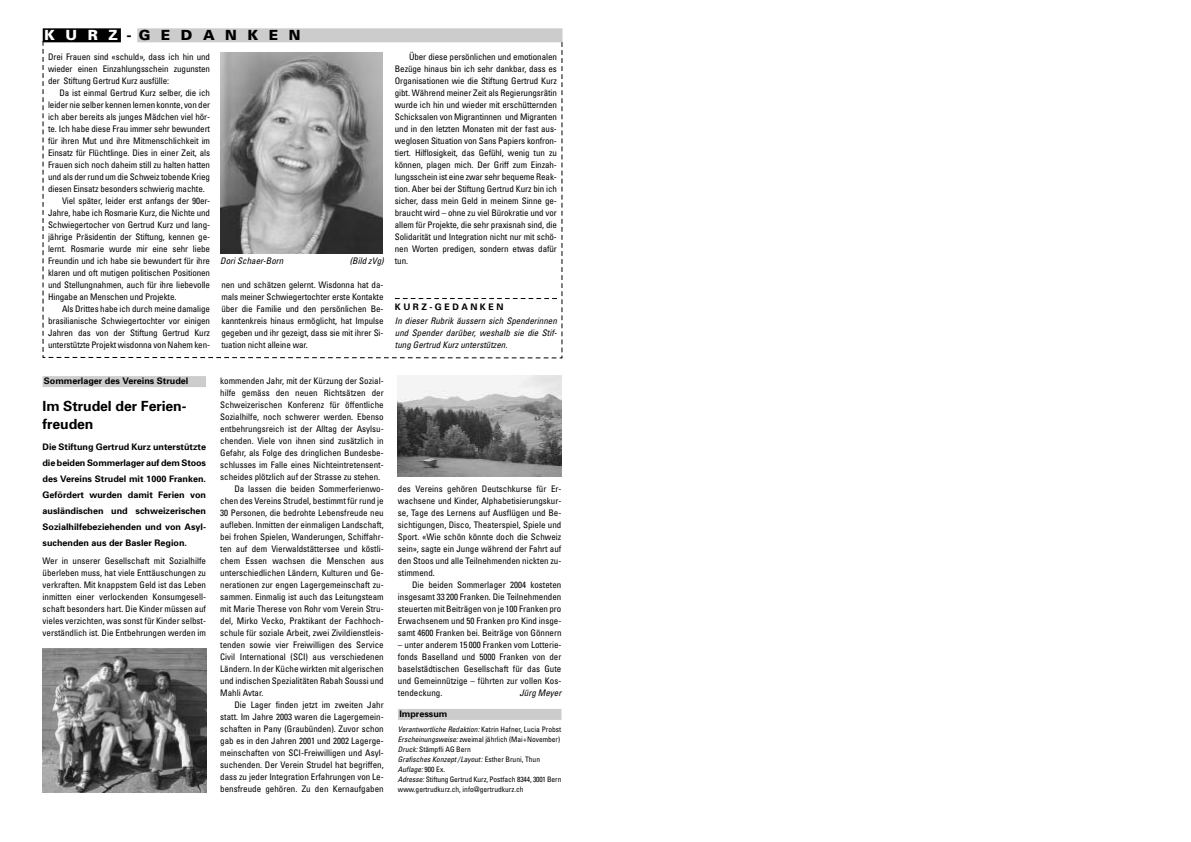
<style>
.page{position:relative;width:1191px;height:842px;background:#fff}
.page>*{position:absolute;margin:0;border:0;box-sizing:border-box;transform-origin:0 0}
.t1{font:700 14px/17.8px "Univers";letter-spacing:-.005em;color:#000}
.t2{font:900 14px "Univers";letter-spacing:.755em;color:#000}
.t3{font:condensed 9px/12px "Univers";color:#000;text-align:justify}
.t4{font:700 9px/16px "Univers";color:#000;text-align:justify}
.t5{font:italic condensed 9px/12px "Univers";color:#000;text-align:justify}
.t6{font:700 9px "Univers";letter-spacing:.28em;color:#000}
.t7{font:condensed 7.5px/10px "Univers";letter-spacing:-.005em;color:#000}
.s1{color:#fff}
.s2{font-style:italic}
</style>
<div class="page">
<div style="left:43px;top:28px;width:78px;height:14px;background:#000"></div>
<div style="left:137px;top:28px;width:425px;height:14px;background:#ccc"></div>
<svg style="left:42px;top:41px;width:521px;height:318px"></svg>
<div style="left:43px;top:376px;width:163px;height:11px;background:#ccc"></div>
<div style="left:398px;top:709px;width:163px;height:11px;background:#ccc"></div>
<img style="left:398px;top:375px;width:163px;height:101px">
<img style="left:43px;top:649px;width:163px;height:143px">
<h1 class="t2" style="left:44px;top:30px;width:258px"><span class="s1">KURZ</span>-GEDANKEN</h1>
<p class="t3" style="left:48px;top:52px;width:164px">Drei Frauen sind «schuld», dass ich hin und wieder einen Einzahlungsschein zugunsten der Stiftung Gertrud Kurz ausfülle:</p>
<p class="t3" style="left:59px;top:88px;width:152px">Da ist einmal Gertrud Kurz selber, die ich</p>
<p class="t3" style="left:48px;top:100px;width:164px">leider nie selber kennen lernen konnte, von der</p>
<p class="t3" style="left:48px;top:112px;width:164px">ich aber bereits als junges Mädchen viel hör-</p>
<p class="t3" style="left:48px;top:124px;width:164px">te. Ich habe diese Frau immer sehr bewundert</p>
<p class="t3" style="left:48px;top:136px;width:163px">für ihren Mut und ihre Mitmenschlichkeit im</p>
<p class="t3" style="left:48px;top:148px;width:164px">Einsatz für Flüchtlinge. Dies in einer Zeit, als</p>
<p class="t3" style="left:48px;top:160px;width:164px">Frauen sich noch daheim still zu halten hatten</p>
<p class="t3" style="left:48px;top:172px;width:164px">und als der rund um die Schweiz tobende Krieg</p>
<p class="t3" style="left:48px;top:184px;width:158px">diesen Einsatz besonders schwierig machte.</p>
<p class="t3" style="left:62px;top:196px;width:149px">Viel später, leider erst anfangs der 90er-</p>
<p class="t3" style="left:48px;top:208px;width:163px">Jahre, habe ich Rosmarie Kurz, die Nichte und</p>
<p class="t3" style="left:48px;top:220px;width:164px">Schwiegertocher von Gertrud Kurz und lang-</p>
<p class="t3" style="left:48px;top:232px;width:164px">jährige Präsidentin der Stiftung, kennen ge-</p>
<p class="t3" style="left:48px;top:244px;width:163px">lernt. Rosmarie wurde mir eine sehr liebe</p>
<p class="t3" style="left:48px;top:256px;width:164px">Freundin und ich habe sie bewundert für ihre</p>
<p class="t3" style="left:48px;top:268px;width:164px">klaren und oft mutigen politischen Positionen</p>
<p class="t3" style="left:48px;top:280px;width:163px">und Stellungnahmen, auch für ihre liebevolle</p>
<p class="t3" style="left:48px;top:292px;width:130px">Hingabe an Menschen und Projekte.</p>
<p class="t3" style="left:62px;top:304px;width:149px">Als Drittes habe ich durch meine damalige</p>
<p class="t3" style="left:48px;top:316px;width:164px">brasilianische Schwiegertochter vor einigen</p>
<p class="t3" style="left:48px;top:328px;width:164px">Jahren das von der Stiftung Gertrud Kurz</p>
<p class="t3" style="left:48px;top:340px;width:164px">unterstützte Projekt wisdonna von Nahem ken-</p>
<p class="t5" style="left:220px;top:256px;width:65px">Dori Schaer-Born</p>
<p class="t5" style="left:350px;top:256px;width:36px">(Bild zVg)</p>
<p class="t3" style="left:221px;top:280px;width:164px">nen und schätzen gelernt. Wisdonna hat da&shy;mals meiner Schwiegertochter erste Kontakte über die Familie und den persönlichen Be&shy;kanntenkreis hinaus ermöglicht, hat Impulse gegeben und ihr gezeigt, dass sie mit ihrer Si&shy;tuation nicht alleine war.</p>
<p class="t3" style="left:395px;top:52px;width:164px;text-indent:14px">Über diese persönlichen und emotionalen Bezüge hinaus bin ich sehr dankbar, dass es Organisationen wie die Stiftung Gertrud Kurz gibt. Während meiner Zeit als Regierungsrätin wurde ich hin und wieder mit erschütternden Schicksalen von Migrantinnen und Migranten und in den letzten Monaten mit der fast aus&shy;weglosen Situation von Sans Papiers konfron&shy;tiert. Hilflosigkeit, das Gefühl, wenig tun zu können, plagen mich. Der Griff zum Einzah&shy;lungsschein ist eine zwar sehr bequeme Reak&shy;tion. Aber bei der Stiftung Gertrud Kurz bin ich sicher, dass mein Geld in meinem Sinne ge&shy;braucht wird – ohne zu viel Bürokratie und vor allem für Projekte, die sehr praxisnah sind, die Solidarität und Integration nicht nur mit schö&shy;nen Worten predigen, sondern etwas dafür tun.</p>
<p class="t6" style="left:395px;top:303px;width:110px">KURZ-GEDANKEN</p>
<p class="t5" style="left:395px;top:316px;width:164px">In dieser Rubrik äussern sich Spenderinnen und Spender darüber, weshalb sie die Stif&shy;tung Gertrud Kurz unterstützen.</p>
<p class="t4" style="left:44px;top:374px;width:146px">Sommerlager des Vereins Strudel</p>
<h1 class="t1" style="left:43px;top:398px;width:145px">Im Strudel der Ferien&shy;freuden</h1>
<p class="t4" style="left:43px;top:439px;width:165px">Die Stiftung Gertrud Kurz unterstützte die beiden Sommerlager auf dem Stoos des Vereins Strudel mit 1000 Franken.<br>Gefördert wurden damit Ferien von ausländischen und schweizerischen Sozialhilfebeziehenden und von Asyl&shy;suchenden aus der Basler Region.</p>
<p class="t3" style="left:43px;top:556px;width:165px">Wer in unserer Gesellschaft mit Sozialhilfe überleben muss, hat viele Enttäuschungen zu verkraften. Mit knappstem Geld ist das Leben inmitten einer verlockenden Konsumgesell&shy;schaft besonders hart. Die Kinder müssen auf vieles verzichten, was sonst für Kinder selbst&shy;verständlich ist. Die Entbehrungen werden im</p>
<p class="t3" style="left:220px;top:376px;width:165px">kommenden Jahr, mit der Kürzung der Sozial-</p>
<p class="t3" style="left:220px;top:388px;width:165px">hilfe gemäss den neuen Richtsätzen der</p>
<p class="t3" style="left:220px;top:400px;width:165px">Schweizerischen Konferenz für öffentliche</p>
<p class="t3" style="left:220px;top:412px;width:165px">Sozialhilfe, noch schwerer werden. Ebenso</p>
<p class="t3" style="left:220px;top:424px;width:165px">entbehrungsreich ist der Alltag der Asylsu-</p>
<p class="t3" style="left:220px;top:436px;width:165px">chenden. Viele von ihnen sind zusätzlich in</p>
<p class="t3" style="left:220px;top:448px;width:165px">Gefahr, als Folge des dringlichen Bundesbe-</p>
<p class="t3" style="left:220px;top:460px;width:165px">schlusses im Falle eines Nichteintretensent-</p>
<p class="t3" style="left:220px;top:472px;width:161px">scheides plötzlich auf der Strasse zu stehen.</p>
<p class="t3" style="left:234px;top:484px;width:151px">Da lassen die beiden Sommerferienwo-</p>
<p class="t3" style="left:220px;top:496px;width:165px">chen des Vereins Strudel, bestimmt für rund je</p>
<p class="t3" style="left:220px;top:508px;width:165px">30 Personen, die bedrohte Lebensfreude neu</p>
<p class="t3" style="left:220px;top:520px;width:165px">aufleben. Inmitten der einmaligen Landschaft,</p>
<p class="t3" style="left:220px;top:532px;width:165px">bei frohen Spielen, Wanderungen, Schiffahr-</p>
<p class="t3" style="left:220px;top:544px;width:165px">ten auf dem Vierwaldstättersee und köstli-</p>
<p class="t3" style="left:220px;top:556px;width:165px">chem Essen wachsen die Menschen aus</p>
<p class="t3" style="left:220px;top:568px;width:165px">unterschiedlichen Ländern, Kulturen und Ge-</p>
<p class="t3" style="left:220px;top:580px;width:165px">nerationen zur engen Lagergemeinschaft zu-</p>
<p class="t3" style="left:220px;top:592px;width:165px">sammen. Einmalig ist auch das Leitungsteam</p>
<p class="t3" style="left:220px;top:604px;width:165px">mit Marie Therese von Rohr vom Verein Stru-</p>
<p class="t3" style="left:220px;top:616px;width:165px">del, Mirko Vecko, Praktikant der Fachhoch-</p>
<p class="t3" style="left:220px;top:628px;width:165px">schule für soziale Arbeit, zwei Zivildienstleis-</p>
<p class="t3" style="left:220px;top:640px;width:165px">tenden sowie vier Freiwilligen des Service</p>
<p class="t3" style="left:220px;top:652px;width:165px">Civil International (SCI) aus verschiedenen</p>
<p class="t3" style="left:220px;top:664px;width:165px">Ländern. In der Küche wirkten mit algerischen</p>
<p class="t3" style="left:220px;top:676px;width:165px">und indischen Spezialitäten Rabah Soussi und</p>
<p class="t3" style="left:220px;top:688px;width:45px">Mahli Avtar.</p>
<p class="t3" style="left:234px;top:700px;width:151px">Die Lager finden jetzt im zweiten Jahr</p>
<p class="t3" style="left:220px;top:712px;width:165px">statt. Im Jahre 2003 waren die Lagergemein-</p>
<p class="t3" style="left:220px;top:724px;width:165px">schaften in Pany (Graubünden). Zuvor schon</p>
<p class="t3" style="left:220px;top:736px;width:165px">gab es in den Jahren 2001 und 2002 Lagerge-</p>
<p class="t3" style="left:220px;top:748px;width:165px">meinschaften von SCI-Freiwilligen und Asyl-</p>
<p class="t3" style="left:220px;top:760px;width:165px">suchenden. Der Verein Strudel hat begriffen,</p>
<p class="t3" style="left:220px;top:772px;width:165px">dass zu jeder Integration Erfahrungen von Le-</p>
<p class="t3" style="left:220px;top:784px;width:165px">bensfreude gehören. Zu den Kernaufgaben</p>
<p class="t3" style="left:398px;top:484px;width:165px">des Vereins gehören Deutschkurse für Er&shy;wachsene und Kinder, Alphabetisierungskur&shy;se, Tage des Lernens auf Ausflügen und Be&shy;sichtigungen, Disco, Theaterspiel, Spiele und Sport. «Wie schön könnte doch die Schweiz sein», sagte ein Junge während der Fahrt auf den Stoos und alle Teilnehmenden nickten zu&shy;stimmend.</p>
<p class="t3" style="left:398px;top:580px;width:165px;text-indent:14px">Die beiden Sommerlager 2004 kosteten insgesamt 33 200 Franken. Die Teilnehmenden steuerten mit Beiträgen von je 100 Franken pro Erwachsenem und 50 Franken pro Kind insge&shy;samt 4600 Franken bei. Beiträge von Gönnern</p>
<p class="t3" style="left:398px;top:640px;width:165px">– unter anderem 15 000 Franken vom Lotterie&shy;fonds Baselland und 5000 Franken von der baselstädtischen Gesellschaft für das Gute und Gemeinnützige – führten zur vollen Kos&shy;tendeckung.</p>
<p class="t5" style="left:519px;top:688px;width:43px">Jürg Meyer</p>
<p class="t4" style="left:399px;top:707px;width:49px">Impressum</p>
<p class="t7" style="left:398px;top:725px;width:165px"><span class="s2">Verantwortliche Redaktion:</span> Katrin Hafner, Lucia Probst <span class="s2">Erscheinungsweise:</span> zweimal jährlich (Mai+November)<br><span class="s2">Druck:</span> Stämpfli AG Bern<br><span class="s2">Grafisches Konzept /Layout:</span> Esther Bruni, Thun <span class="s2">Auflage:</span> 900 Ex.<br><span class="s2">Adresse:</span> Stiftung Gertrud Kurz, Postfach 8344, 3001 Bern www.gertrudkurz.ch, info@gertrudkurz.ch</p>
</div>
